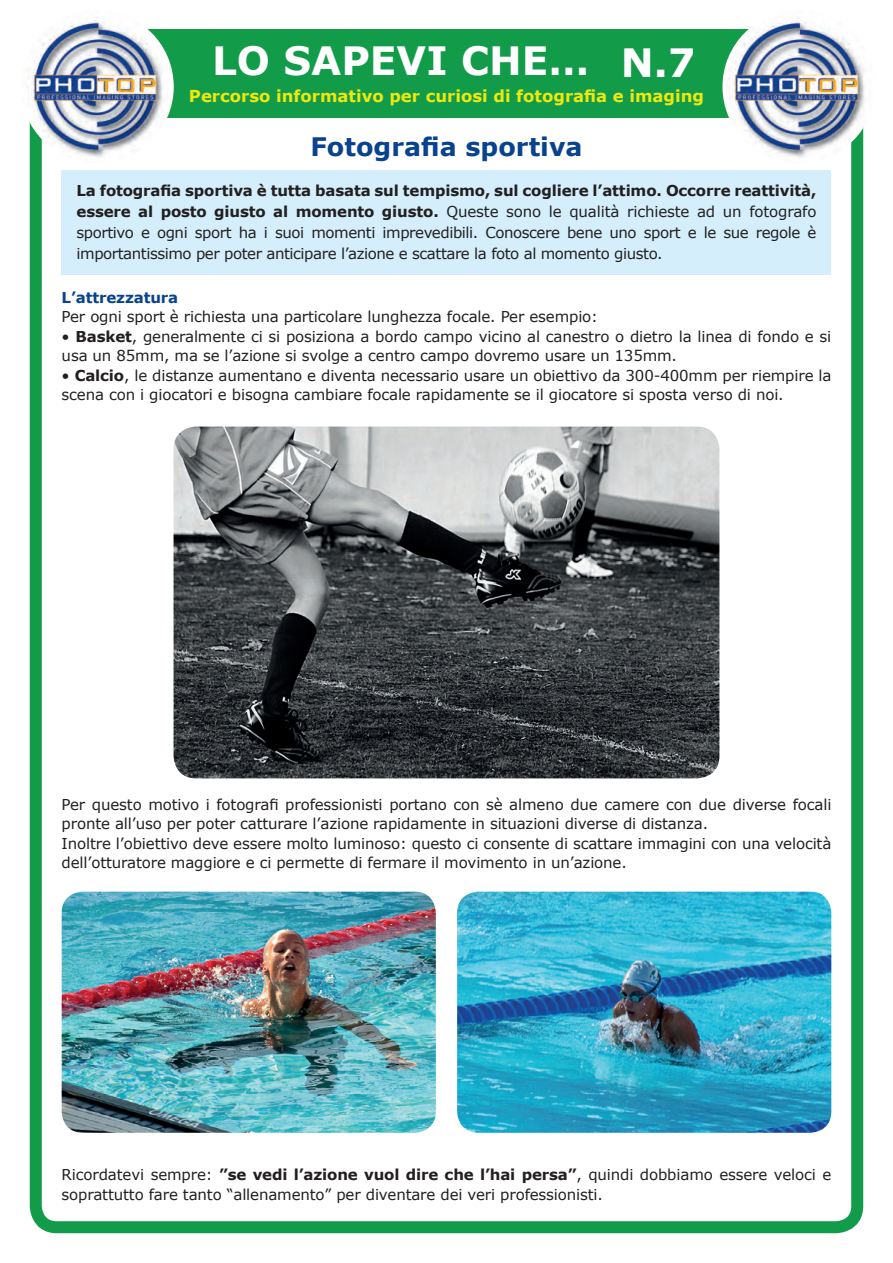
<style>
.page{position:relative;width:893px;height:1263px;background:#fff}
.page>*{position:absolute;margin:0;border:0;box-sizing:border-box;transform-origin:0 0}
.t1{font:700 39px "Verdana";color:#fff}
.t2{font:700 25.5px "Verdana";color:#09428e}
.t3{font:700 16.5px "Verdana";color:#ece810}
.t4{font:15px/19.5px "Verdana";letter-spacing:-.01em;color:#231f20}
.t5{font:700 15px "Verdana";letter-spacing:-.01em;color:#09428e}
.s1{font-weight:700}
</style>
<div class="page">
<div style="left:30px;top:40px;width:833px;height:1193px;border:12px solid #129b49;border-radius:21px"></div>
<div style="left:97px;top:30px;width:701px;height:88px;background:#129b49"></div>
<img style="left:21px;top:10px;width:153px;height:153px;border-radius:76px">
<img style="left:722px;top:10px;width:153px;height:153px;border-radius:76px">
<div style="left:62px;top:170px;width:769px;height:104px;background:#d4effb"></div>
<img style="left:174px;top:427px;width:545px;height:351px">
<img style="left:62px;top:891px;width:374px;height:242px">
<img style="left:457px;top:891px;width:374px;height:242px">
<p class="t1" style="left:212px;top:36px;width:379px">LO SAPEVI CHE…</p>
<p class="t3" style="left:189px;top:86px;width:517px">Percorso informativo per curiosi di fotografia e imaging</p>
<p class="t1" style="left:621px;top:38px;width:76px">N.7</p>
<p class="t2" style="left:310px;top:130px;width:274px">Fotografia sportiva</p>
<p class="t4" style="left:77px;top:180px;width:741px;line-height:21px;text-align:justify"><span class="s1">La fotografia sportiva è tutta basata sul tempismo, sul cogliere l’attimo. Occorre reattività, essere al posto giusto al momento giusto.</span> Queste sono le qualità richieste ad un fotografo sportivo e ogni sport ha i suoi momenti imprevedibili. Conoscere bene uno sport e le sue regole è importantissimo per poter anticipare l’azione e scattare la foto al momento giusto.</p>
<p class="t5" style="left:62px;top:288px;width:118px">L’attrezzatura</p>
<p class="t4" style="left:62px;top:307px;width:538px">Per ogni sport è richiesta una particolare lunghezza focale. Per esempio:</p>
<p class="t4" style="left:62px;top:326px;width:771px">• <span class="s1">Basket</span>, generalmente ci si posiziona a bordo campo vicino al canestro o dietro la linea di fondo e si usa un 85mm, ma se l’azione si svolge a centro campo dovremo usare un 135mm.</p>
<p class="t4" style="left:62px;top:365px;width:771px">• <span class="s1">Calcio</span>, le distanze aumentano e diventa necessario usare un obiettivo da 300-400mm per riempire la scena con i giocatori e bisogna cambiare focale rapidamente se il giocatore si sposta verso di noi.</p>
<p class="t4" style="left:62px;top:794px;width:771px">Per questo motivo i fotografi professionisti portano con sè almeno due camere con due diverse focali pronte all’uso per poter catturare l’azione rapidamente in situazioni diverse di distanza.</p>
<p class="t4" style="left:62px;top:833px;width:771px">Inoltre l’obiettivo deve essere molto luminoso: questo ci consente di scattare immagini con una velocità dell’otturatore maggiore e ci permette di fermare il movimento in un’azione.</p>
<p class="t4" style="left:62px;top:1165px;width:771px">Ricordatevi sempre: <span class="s1">”se vedi l’azione vuol dire che l’hai persa”</span>, quindi dobbiamo essere veloci e soprattutto fare tanto “allenamento” per diventare dei veri professionisti.</p>
</div>
